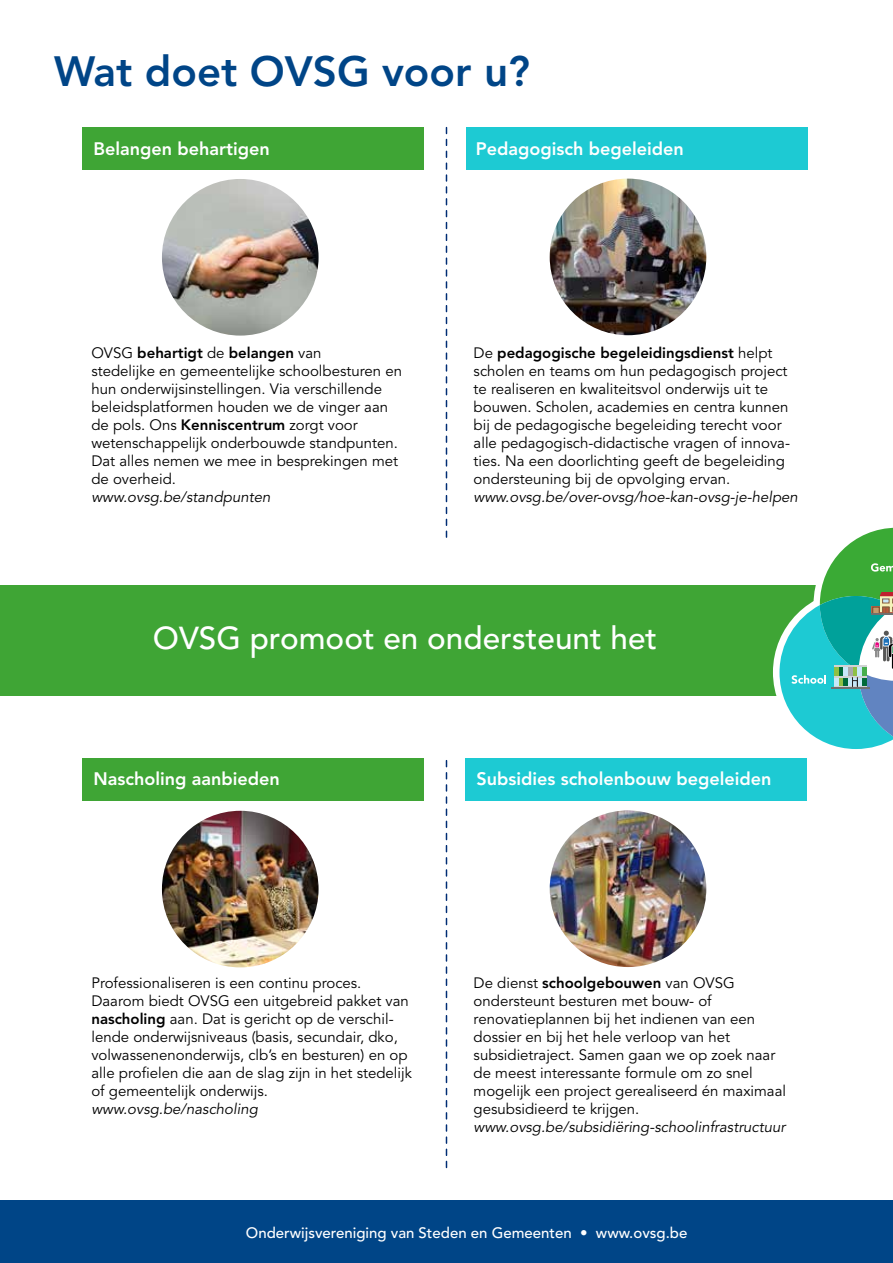
<style>
.page{position:relative;width:893px;height:1263px;background:#fff}
.page>*{position:absolute;margin:0;border:0;box-sizing:border-box;transform-origin:0 0}
.t1{font:800 42px "Avenir LT Std";color:#004587}
.t2{font:500 31.5px "Avenir LT Std";color:#fff}
.t3{font:800 18px "Avenir LT Std";color:#fff}
.t4{font:15px/18px "Avenir LT Std";color:#000}
.t5{font:italic 15px "Avenir LT Std";color:#000}
.t6{font:500 15px "Avenir LT Std";color:#fff}
.s1{font-weight:800}
</style>
<div class="page">
<div style="left:0;top:585px;width:893px;height:110px;background:#3fa535"></div>
<svg style="left:773px;top:527px;width:120px;height:222px"></svg>
<div style="left:0;top:1201px;width:893px;height:62px;background:#004587"></div>
<svg style="left:446px;top:128px;width:1px;height:409px"></svg>
<svg style="left:446px;top:761px;width:1px;height:406px"></svg>
<div style="left:83px;top:128px;width:341px;height:42px;background:#3fa535"></div>
<div style="left:466px;top:128px;width:341px;height:42px;background:#1dcad3"></div>
<div style="left:83px;top:758px;width:341px;height:43px;background:#3fa535"></div>
<div style="left:466px;top:758px;width:341px;height:43px;background:#1dcad3"></div>
<img style="left:162px;top:179px;width:157px;height:157px;border-radius:78px">
<img style="left:162px;top:811px;width:157px;height:156px;border-radius:78px">
<img style="left:550px;top:179px;width:156px;height:156px;border-radius:78px">
<img style="left:550px;top:810px;width:156px;height:157px;border-radius:78px">
<h1 class="t1" style="left:54px;top:46px;width:477px">Wat doet OVSG voor u?</h1>
<p class="t3" style="left:94px;top:138px;width:178px">Belangen behartigen</p>
<p class="t3" style="left:476px;top:138px;width:210px">Pedagogisch begeleiden</p>
<p class="t4" style="left:91px;top:344px;width:312px">OVSG <span class="s1">behartigt</span> de <span class="s1">belangen</span> van<br>stedelijke en gemeentelijke schoolbesturen en hun onderwijsinstellingen. Via verschillende beleidsplatformen houden we de vinger aan de pols. Ons <span class="s1">Kenniscentrum</span> zorgt voor wetenschappelijk onderbouwde standpunten.<br>Dat alles nemen we mee in besprekingen met de overheid.</p>
<p class="t5" style="left:91px;top:488px;width:180px">www.ovsg.be/standpunten</p>
<p class="t4" style="left:474px;top:344px;width:318px">De <span class="s1">pedagogische begeleidingsdienst</span> helpt scholen en teams om hun pedagogisch project te realiseren en kwaliteitsvol onderwijs uit te bouwen. Scholen, academies en centra kunnen bij de pedagogische begeleiding terecht voor alle pedagogisch-didactische vragen of innova&shy;ties. Na een doorlichting geeft de begeleiding ondersteuning bij de opvolging ervan.</p>
<p class="t5" style="left:474px;top:488px;width:326px">www.ovsg.be/over-ovsg/hoe-kan-ovsg-je-helpen</p>
<h2 class="t2" style="left:153px;top:620px;width:506px">OVSG promoot en ondersteunt het</h2>
<p class="t3" style="left:94px;top:768px;width:188px">Nascholing aanbieden</p>
<p class="t3" style="left:476px;top:768px;width:297px">Subsidies scholenbouw begeleiden</p>
<p class="t4" style="left:91px;top:974px;width:322px">Professionaliseren is een continu proces.<br>Daarom biedt OVSG een uitgebreid pakket van <span class="s1">nascholing</span> aan. Dat is gericht op de verschil&shy;lende onderwijsniveaus (basis, secundair, dko, volwassenenonderwijs, clb’s en besturen) en op alle profielen die aan de slag zijn in het stedelijk of gemeentelijk onderwijs.</p>
<p class="t5" style="left:91px;top:1100px;width:168px">www.ovsg.be/nascholing</p>
<p class="t4" style="left:474px;top:974px;width:314px">De dienst <span class="s1">schoolgebouwen</span> van OVSG ondersteunt besturen met bouw- of renovatieplannen bij het indienen van een dossier en bij het hele verloop van het subsidietraject. Samen gaan we op zoek naar de meest interessante formule om zo snel mogelijk een project gerealiseerd én maximaal gesubsidieerd te krijgen.</p>
<p class="t5" style="left:474px;top:1118px;width:313px">www.ovsg.be/subsidiëring-schoolinfrastructuur</p>
<p class="t6" style="left:194px;top:1223px;width:544px">De gemeente maakt school • www.ovsg.be • T 02 506 41 50 • info@ovsg.be</p>
<p class="t6" style="left:246px;top:1224px;width:443px">Onderwijsvereniging van Steden en Gemeenten • www.ovsg.be</p>
</div>
